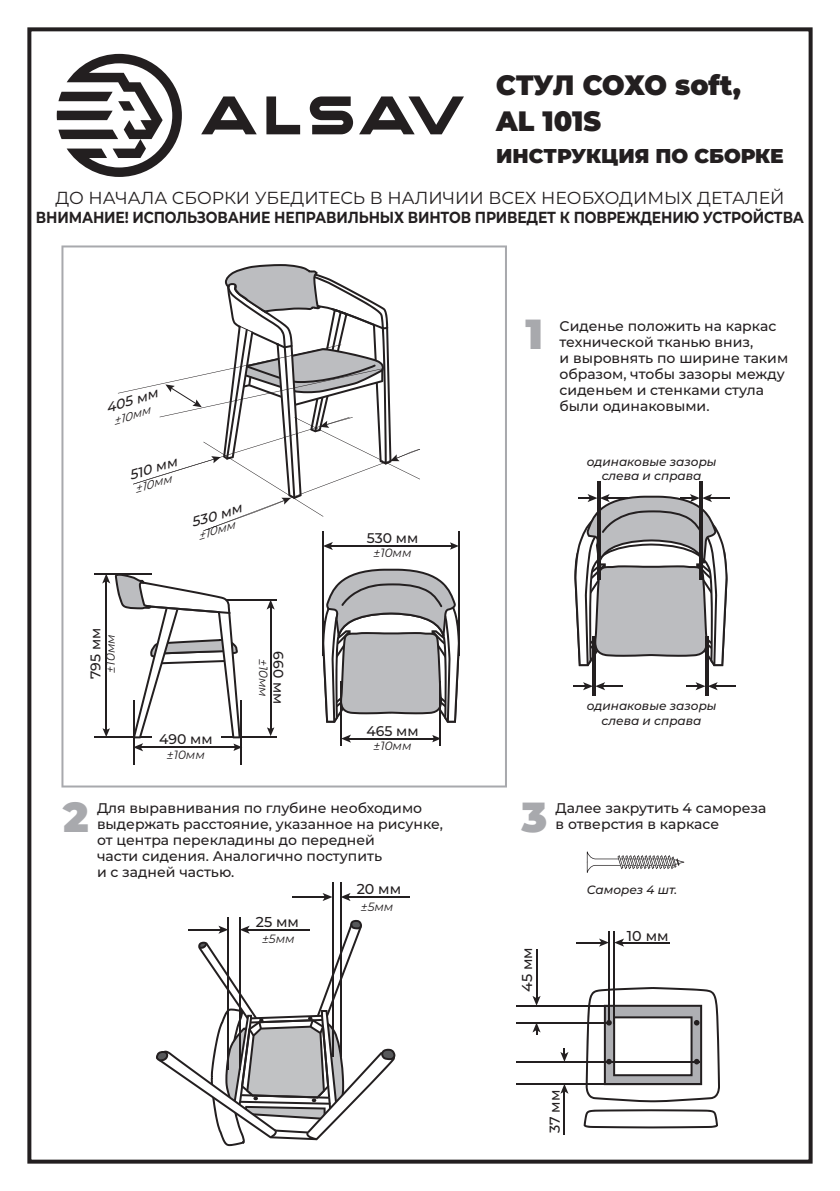
<style>
.page{position:relative;width:840px;height:1191px;background:#fff}
.page>*{position:absolute;margin:0;border:0;box-sizing:border-box;transform-origin:0 0}
.t1{font:900 42px "Montserrat";color:#a8a9ad}
.t2{font:900 32px "Montserrat";letter-spacing:-.015em;color:#231f20}
.кресло{font:900 28px/36px "Montserrat";letter-spacing:-.005em;color:#231f20;scale:.96 1}
.Условия{font:900 20px "Montserrat";color:#231f20}
.t3{font:17.4px "Montserrat";color:#231f20}
.t4{font:700 16px "Montserrat";letter-spacing:-.01em;color:#231f20;scale:.87 1}
.t5{font:500 14.4px "Montserrat";color:#231f20}
.t6{font:500 14px/16px "Montserrat";color:#231f20}
.t7{font:italic 500 13.6px "Montserrat";color:#231f20;scale:1.04 1}
.t8{font:italic 500 12px/14.4px "Montserrat";color:#231f20;text-align:center}
.t9{font:italic 12px "Montserrat";color:#231f20}
.t10{font:italic 11.4px "Montserrat";color:#231f20;scale:1.04 1}
</style>
<div class="page">
<div style="left:27px;top:27px;width:785px;height:1136px;border:4px solid #231f20"></div>
<svg style="left:266px;top:96px;width:34px;height:38px"></svg>
<svg style="left:309px;top:96px;width:44px;height:38px"></svg>
<svg style="left:201px;top:96px;width:55px;height:38px"></svg>
<svg style="left:359px;top:96px;width:104px;height:38px"></svg>
<svg style="left:57px;top:54px;width:125px;height:123px"></svg>
<hr style="left:594px;top:636px;width:1px;height:60px;background:#231f20">
<hr style="left:592px;top:636px;width:1px;height:60px;background:#231f20">
<svg style="left:573px;top:682px;width:50px;height:8px"></svg>
<hr style="left:706px;top:636px;width:1px;height:60px;background:#231f20">
<hr style="left:704px;top:636px;width:1px;height:60px;background:#231f20">
<svg style="left:686px;top:682px;width:49px;height:8px"></svg>
<hr style="left:599px;top:482px;width:1px;height:98px;background:#231f20">
<hr style="left:596px;top:482px;width:1px;height:98px;background:#231f20">
<hr style="left:701px;top:482px;width:1px;height:98px;background:#231f20">
<hr style="left:699px;top:482px;width:1px;height:98px;background:#231f20">
<svg style="left:574px;top:494px;width:155px;height:172px"></svg>
<svg style="left:585px;top:987px;width:134px;height:115px"></svg>
<hr style="left:608px;top:931px;width:1px;height:93px;background:#231f20">
<hr style="left:613px;top:931px;width:1px;height:93px;background:#231f20">
<hr style="left:515px;top:1022px;width:93px;height:1px;background:#231f20">
<hr style="left:515px;top:1005px;width:93px;height:1px;background:#231f20">
<hr style="left:515px;top:1083px;width:184px;height:1px;background:#231f20">
<hr style="left:515px;top:1061px;width:184px;height:1px;background:#231f20">
<hr style="left:621px;top:942px;width:48px;height:1px;background:#231f20">
<svg style="left:576px;top:938px;width:47px;height:8px"></svg>
<hr style="left:535px;top:949px;width:1px;height:49px;background:#231f20">
<svg style="left:532px;top:995px;width:8px;height:10px"></svg>
<svg style="left:532px;top:1023px;width:8px;height:12px"></svg>
<svg style="left:560px;top:1048px;width:8px;height:13px"></svg>
<hr style="left:563px;top:1090px;width:1px;height:44px;background:#231f20">
<svg style="left:560px;top:1084px;width:8px;height:9px"></svg>
<hr style="left:228px;top:917px;width:1px;height:153px;background:#231f20">
<hr style="left:239px;top:917px;width:1px;height:153px;background:#231f20">
<svg style="left:156px;top:920px;width:239px;height:226px"></svg>
<hr style="left:332px;top:882px;width:1px;height:174px;background:#231f20">
<hr style="left:340px;top:882px;width:1px;height:174px;background:#231f20">
<hr style="left:347px;top:896px;width:63px;height:1px;background:#231f20">
<svg style="left:341px;top:893px;width:9px;height:8px"></svg>
<hr style="left:292px;top:896px;width:33px;height:1px;background:#231f20">
<svg style="left:322px;top:893px;width:10px;height:8px"></svg>
<svg style="left:586px;top:851px;width:97px;height:21px"></svg>
<svg style="left:61px;top:245px;width:445px;height:542px"></svg>
<svg style="left:118px;top:264px;width:302px;height:267px"></svg>
<svg style="left:102px;top:573px;width:140px;height:178px"></svg>
<svg style="left:322px;top:569px;width:137px;height:153px"></svg>
<svg style="left:583px;top:1109px;width:134px;height:19px"></svg>
<p class="кресло" style="left:496px;top:66px;width:256px">СТУЛ СОХО soft,<br>AL 101S</p>
<p class="Условия" style="left:496px;top:140px;width:289px">ИНСТРУКЦИЯ ПО СБОРКЕ</p>
<p class="t2" style="left:496px;top:82px;width:268px">КРЕСЛО AL 101s</p>
<p class="t3" style="left:55px;top:186px;width:730px">ДО НАЧАЛА СБОРКИ УБЕДИТЕСЬ В НАЛИЧИИ ВСЕХ НЕОБХОДИМЫХ ДЕТАЛЕЙ</p>
<p class="t4" style="left:36px;top:205px;width:884px">ВНИМАНИЕ! ИСПОЛЬЗОВАНИЕ НЕПРАВИЛЬНЫХ ВИНТОВ ПРИВЕДЕТ К ПОВРЕЖДЕНИЮ УСТРОЙСТВА</p>
<p class="t7" style="left:103px;top:399px;width:53px;rotate:-17deg">405 мм</p>
<p class="t10" style="left:111px;top:413px;width:38px;rotate:-17deg">±10мм</p>
<p class="t7" style="left:126px;top:466px;width:49px;rotate:-17deg">510 мм</p>
<p class="t10" style="left:133px;top:481px;width:38px;rotate:-17deg">±10мм</p>
<p class="t7" style="left:188px;top:513px;width:52px;rotate:-17deg">530 мм</p>
<p class="t10" style="left:196px;top:528px;width:38px;rotate:-17deg">±10мм</p>
<p class="t6" style="left:366px;top:529px;width:53px">530 мм</p>
<p class="t9" style="left:373px;top:545px;width:40px">±10мм</p>
<p class="t1" style="left:525px;top:303px;width:19px">1</p>
<p class="t6" style="left:559px;top:317px;width:230px">Сиденье положить на каркас технической тканью вниз,<br>и выровнять по ширине таким образом, чтобы зазоры между сиденьем и стенками стула были одинаковыми.</p>
<p class="t8" style="left:586px;top:454px;width:131px">одинаковые зазоры слева и справа</p>
<p class="t6" style="left:87px;top:679px;width:53px;rotate:-90deg">795 мм</p>
<p class="t9" style="left:102px;top:672px;width:40px;rotate:-90deg">±10мм</p>
<p class="t6" style="left:159px;top:731px;width:55px">490 мм</p>
<p class="t9" style="left:167px;top:746px;width:40px">±10мм</p>
<p class="t6" style="left:287px;top:651px;width:54px;rotate:90deg">660 мм</p>
<p class="t9" style="left:271px;top:659px;width:40px;rotate:90deg">±10мм</p>
<p class="t6" style="left:366px;top:722px;width:54px">465 мм</p>
<p class="t9" style="left:373px;top:737px;width:40px">±10мм</p>
<p class="t8" style="left:586px;top:698px;width:131px">одинаковые зазоры слева и справа</p>
<p class="t1" style="left:63px;top:785px;width:27px">2</p>
<p class="t1" style="left:521px;top:785px;width:27px">3</p>
<p class="t6" style="left:97px;top:799px;width:326px">Для выравнивания по глубине необходимо</p>
<p class="t6" style="left:97px;top:815px;width:347px">выдержать расстояние, указанное на рисунке,</p>
<p class="t6" style="left:97px;top:831px;width:286px">от центра перекладины до передней части сидения. Аналогично поступить и с задней частью.</p>
<p class="t5" style="left:356px;top:879px;width:46px">20 мм</p>
<p class="t5" style="left:256px;top:912px;width:45px">25 мм</p>
<p class="t9" style="left:262px;top:931px;width:34px">±5мм</p>
<p class="t9" style="left:360px;top:898px;width:34px">±5мм</p>
<p class="t5" style="left:517px;top:991px;width:46px;rotate:-90deg">45 мм</p>
<p class="t6" style="left:555px;top:799px;width:212px">Далее закрутить 4 самореза</p>
<p class="t6" style="left:555px;top:815px;width:165px">в отверстия в каркасе</p>
<p class="t8" style="left:586px;top:882px;width:92px">Саморез 4 шт.</p>
<p class="t5" style="left:626px;top:925px;width:43px">10 мм</p>
<p class="t5" style="left:544px;top:1133px;width:45px;rotate:-90deg">37 мм</p>
</div>
